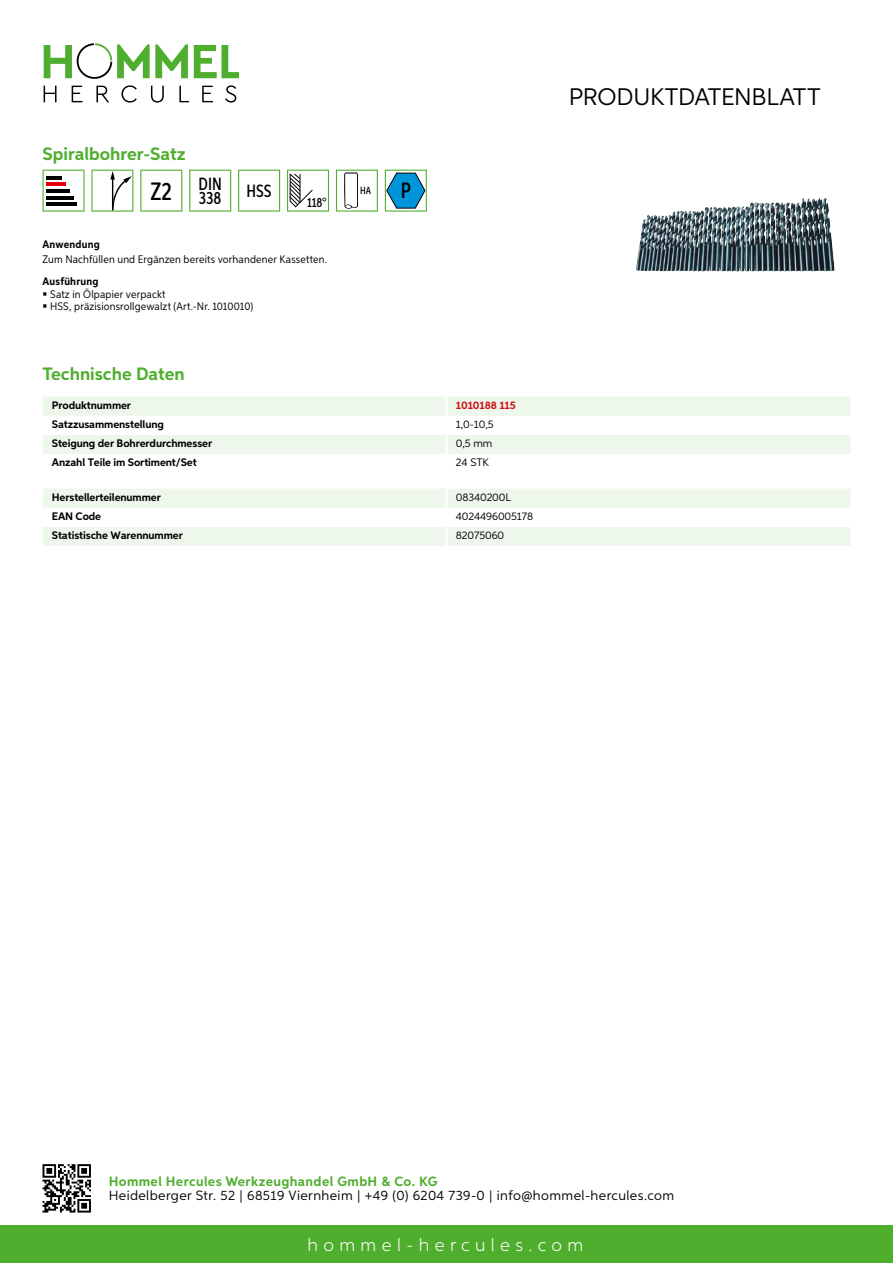
<style>
.page{position:relative;width:893px;height:1263px;background:#fff}
.page>*{position:absolute;margin:0;border:0;box-sizing:border-box;transform-origin:0 0}
.t1{font:24px "Aspira";letter-spacing:-.01em;color:#000}
.t2{font:500 22.2px "Aspira XX Nar";color:#000}
.t3{font:700 18px "Aspira";color:#50ae2f}
.t4{font:300 18px "Aspira";letter-spacing:.3em;color:#fff}
.t5{font:500 17.85px/14.9px "Aspira XX Nar";color:#000;text-align:right}
.t6{font:13.5px "Aspira";letter-spacing:.03em;color:#000}
.t7{font:700 13.5px "Aspira";letter-spacing:.03em;color:#50ae2f}
.t8{font:500 13.35px "Aspira XX Nar";color:#000}
.t9{font:700 10.95px "Aspira";letter-spacing:-.01em;color:#000}
.t10{font:10.95px/12.8px "Aspira Nar";letter-spacing:.015em;color:#000}
.t11{font:10.95px "Aspira";letter-spacing:-.01em;color:#000}
.t12{font:700 10.95px "Aspira Nar";letter-spacing:.02em;color:#000}
.t13{font:700 10.95px "Aspira";letter-spacing:-.01em;color:#cd1013}
.t14{font:500 10.35px "Aspira XX Nar";color:#000}
.s1{font-size:25.2px}
</style>
<div class="page">
<div style="left:0;top:1226px;width:893px;height:37px;background:#50ae2f"></div>
<svg style="left:43px;top:1164px;width:48px;height:48px"></svg>
<svg style="left:194px;top:45px;width:45px;height:33px"></svg>
<svg style="left:44px;top:43px;width:144px;height:36px"></svg>
<svg style="left:44px;top:86px;width:13px;height:16px"></svg>
<svg style="left:72px;top:86px;width:10px;height:16px"></svg>
<svg style="left:96px;top:86px;width:13px;height:16px"></svg>
<svg style="left:121px;top:85px;width:16px;height:18px"></svg>
<svg style="left:151px;top:86px;width:13px;height:17px"></svg>
<svg style="left:179px;top:86px;width:10px;height:16px"></svg>
<svg style="left:202px;top:86px;width:11px;height:16px"></svg>
<svg style="left:225px;top:85px;width:11px;height:18px"></svg>
<div style="left:43px;top:397px;width:807px;height:19px;background:#eef7eb"></div>
<div style="left:43px;top:435px;width:807px;height:19px;background:#eef7eb"></div>
<hr style="left:445px;top:397px;width:3px;height:19px;background:#fff">
<hr style="left:445px;top:435px;width:3px;height:19px;background:#fff">
<svg style="left:43px;top:489px;width:807px;height:57px"></svg>
<hr style="left:445px;top:527px;width:3px;height:19px;background:#fff">
<svg style="left:43px;top:170px;width:42px;height:42px"></svg>
<hr style="left:46px;top:176px;width:16px;height:3px;background:#000">
<hr style="left:46px;top:183px;width:20px;height:3px;background:#e3000b">
<hr style="left:46px;top:189px;width:23px;height:3px;background:#000">
<hr style="left:46px;top:196px;width:27px;height:3px;background:#000">
<hr style="left:46px;top:203px;width:31px;height:3px;background:#000">
<svg style="left:91px;top:170px;width:42px;height:42px"></svg>
<svg style="left:140px;top:170px;width:42px;height:42px"></svg>
<svg style="left:189px;top:170px;width:42px;height:42px"></svg>
<svg style="left:238px;top:170px;width:42px;height:42px"></svg>
<svg style="left:287px;top:170px;width:42px;height:42px"></svg>
<svg style="left:336px;top:170px;width:42px;height:42px"></svg>
<svg style="left:385px;top:170px;width:42px;height:42px"></svg>
<img style="left:788px;top:198px;width:31px;height:47px">
<h3 class="t3" style="left:43px;top:142px;width:145px">Spiralbohrer-Satz</h3>
<h3 class="t5" style="left:151px;top:176px;width:73px"><span class="s1">Z2</span> DIN<br>338</h3>
<h3 class="t5" style="left:247px;top:183px;width:27px">HSS</h3>
<p class="t8" style="left:307px;top:195px;width:21px">118°</p>
<p class="t12" style="left:43px;top:237px;width:59px">Anwendung</p>
<p class="t10" style="left:43px;top:252px;width:286px">Zum Nachfüllen und Ergänzen bereits vorhandener Kassetten.</p>
<p class="t12" style="left:43px;top:274px;width:58px">Ausführung</p>
<p class="t10" style="left:50px;top:287px;width:205px">Satz in Ölpapier verpackt<br>HSS, präzisionsrollgewalzt (Art.-Nr. 1010010)</p>
<p class="t14" style="left:360px;top:185px;width:12px">HA</p>
<h2 class="t2" style="left:401px;top:177px;width:12px">P</h2>
<h3 class="t3" style="left:43px;top:362px;width:144px">Technische Daten</h3>
<p class="t9" style="left:52px;top:398px;width:81px">Produktnummer</p>
<p class="t13" style="left:456px;top:398px;width:62px">1010188 115</p>
<p class="t9" style="left:52px;top:417px;width:114px">Satzzusammenstellung</p>
<p class="t11" style="left:456px;top:417px;width:39px">1,0-10,5</p>
<p class="t9" style="left:52px;top:436px;width:162px">Steigung der Bohrerdurchmesser</p>
<p class="t11" style="left:456px;top:436px;width:38px">0,5 mm</p>
<p class="t9" style="left:52px;top:455px;width:146px">Anzahl Teile im Sortiment/Set</p>
<p class="t11" style="left:456px;top:456px;width:28px">24 STK</p>
<p class="t9" style="left:52px;top:490px;width:111px">Herstellerteilenummer</p>
<p class="t11" style="left:456px;top:490px;width:56px">08340200L</p>
<p class="t9" style="left:52px;top:509px;width:51px">EAN Code</p>
<p class="t11" style="left:456px;top:509px;width:79px">4024496005178</p>
<p class="t9" style="left:52px;top:528px;width:132px">Statistische Warennummer</p>
<p class="t11" style="left:456px;top:528px;width:50px">82075060</p>
<h1 class="t1" style="left:569px;top:82px;width:253px">Produktdatenblatt</h1>
<p class="t7" style="left:109px;top:1172px;width:330px">Hommel Hercules Werkzeughandel GmbH &amp; Co. KG</p>
<p class="t6" style="left:109px;top:1187px;width:567px">Heidelberger Str. 52 | 68519 Viernheim | +49 (0) 6204 739-0 | info@hommel-hercules.com</p>
<h3 class="t4" style="left:307px;top:1234px;width:277px">hommel-hercules.com</h3>
</div>
